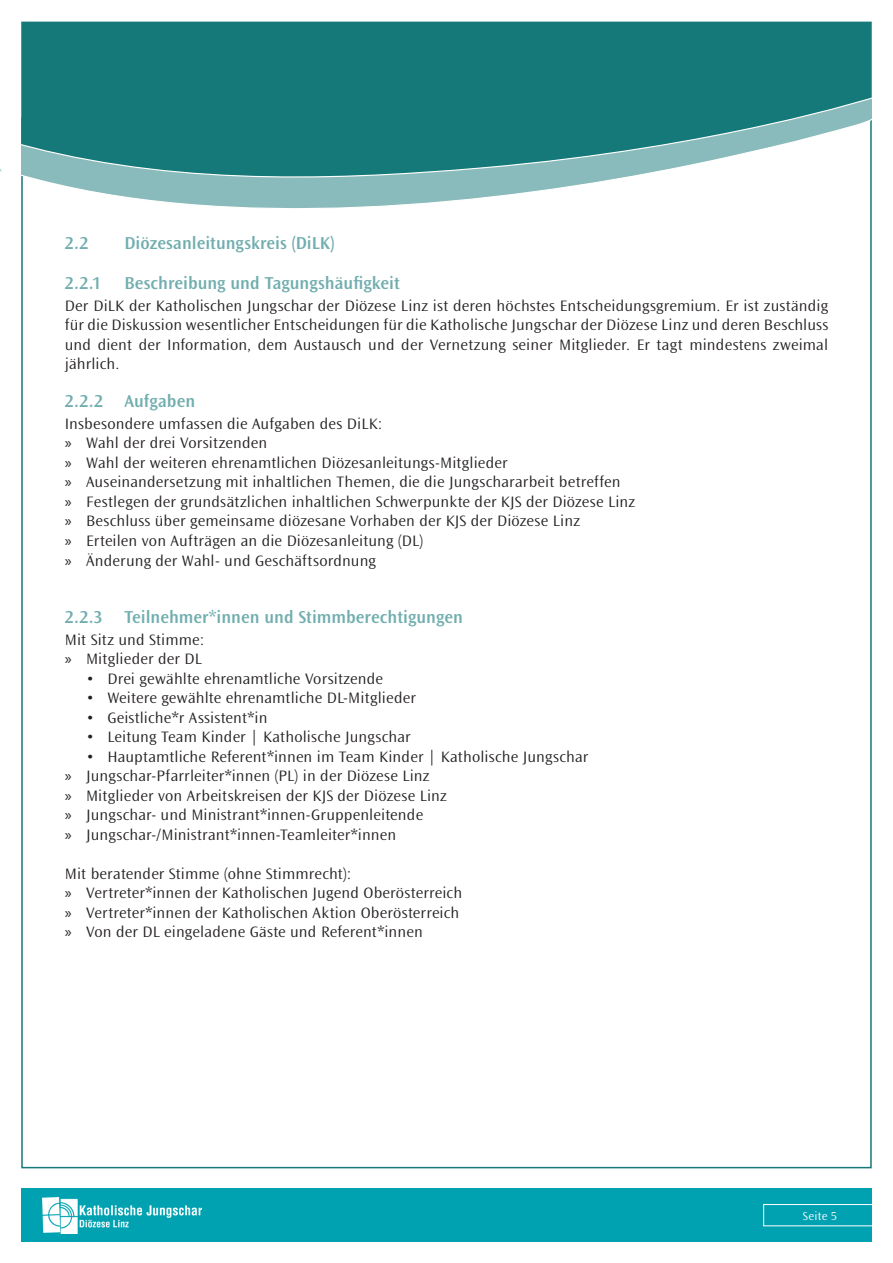
<style>
.page{position:relative;width:893px;height:1263px;background:#fff}
.page>*{position:absolute;margin:0;border:0;box-sizing:border-box;transform-origin:0 0}
.t1{font:600 18px "Ocean Sans Std";color:#72aeaf}
.Fließtext{font:300 15.75px/19.5px "Ocean Sans Std";letter-spacing:.005em;color:#231f20;text-align:justify;scale:1.05 1}
.t2{font:300 12px "Ocean Sans Std";letter-spacing:.02em;color:#fff;scale:1.05 1}
.s1{font-family:"Myriad Pro";font-weight:400}
</style>
<div class="page">
<div style="left:21px;top:117px;width:851px;height:1051px;background:#fff;border:2px solid #157879"></div>
<div style="left:21px;top:1188px;width:851px;height:54px;background:#00a2b2"></div>
<div style="left:763px;top:1204px;width:117px;height:22px;border:1px solid #fff"></div>
<div style="left:21px;top:22px;width:851px;height:29px;background:#157879"></div>
<svg style="left:21px;top:51px;width:851px;height:218px"></svg>
<img style="left:43px;top:1197px;width:158px;height:36px">
<p class="t1" style="left:65px;top:233px;width:25px">2.2</p>
<p class="t1" style="left:124px;top:233px;width:212px">Diözesanleitungskreis (DiLK)</p>
<p class="t1" style="left:65px;top:273px;width:38px">2.2.1</p>
<p class="t1" style="left:124px;top:273px;width:277px">Beschreibung und Tagungshäufigkeit</p>
<p class="Fließtext" style="left:65px;top:296px;width:728px">Der DiLK der Katholischen Jungschar der Diözese Linz ist deren höchstes Entscheidungsgremium. Er ist zuständig für die Diskussion wesentlicher Entscheidungen für die Katholische Jungschar der Diözese Linz und deren Beschluss und dient der Information, dem Austausch und der Vernetzung seiner Mitglieder. Er tagt mindestens zweimal jährlich.</p>
<p class="t1" style="left:65px;top:391px;width:132px">2.2.2 Aufgaben</p>
<p class="Fließtext" style="left:65px;top:414px;width:304px">Insbesondere umfassen die Aufgaben des DiLK:</p>
<p class="Fließtext" style="left:65px;top:434px;width:194px"><span class="s1">»</span> Wahl der drei Vorsitzenden</p>
<p class="Fließtext" style="left:65px;top:453px;width:423px"><span class="s1">»</span> Wahl der weiteren ehrenamtlichen Diözesanleitungs-Mitglieder</p>
<p class="Fließtext" style="left:65px;top:473px;width:531px"><span class="s1">»</span> Auseinandersetzung mit inhaltlichen Themen, die die Jungschararbeit betreffen</p>
<p class="Fließtext" style="left:65px;top:492px;width:545px"><span class="s1">»</span> Festlegen der grundsätzlichen inhaltlichen Schwerpunkte der KJS der Diözese Linz</p>
<p class="Fließtext" style="left:65px;top:512px;width:492px"><span class="s1">»</span> Beschluss über gemeinsame diözesane Vorhaben der KJS der Diözese Linz</p>
<p class="Fließtext" style="left:65px;top:531px;width:343px"><span class="s1">»</span> Erteilen von Aufträgen an die Diözesanleitung (DL)</p>
<p class="Fließtext" style="left:65px;top:551px;width:298px"><span class="s1">»</span> Änderung der Wahl- und Geschäftsordnung</p>
<p class="t1" style="left:65px;top:607px;width:400px">2.2.3 Teilnehmer*innen und Stimmberechtigungen</p>
<p class="Fließtext" style="left:65px;top:630px;width:134px">Mit Sitz und Stimme:</p>
<p class="Fließtext" style="left:65px;top:649px;width:132px"><span class="s1">»</span> Mitglieder der DL</p>
<p class="Fließtext" style="left:86px;top:669px;width:284px">• Drei gewählte ehrenamtliche Vorsitzende</p>
<p class="Fließtext" style="left:86px;top:688px;width:316px">• Weitere gewählte ehrenamtliche DL-Mitglieder</p>
<p class="Fließtext" style="left:86px;top:708px;width:174px">• Geistliche*r Assistent*in</p>
<p class="Fließtext" style="left:86px;top:727px;width:311px">• Leitung Team Kinder | Katholische Jungschar</p>
<p class="Fließtext" style="left:86px;top:747px;width:480px">• Hauptamtliche Referent*innen im Team Kinder | Katholische Jungschar</p>
<p class="Fließtext" style="left:65px;top:766px;width:349px"><span class="s1">»</span> Jungschar-Pfarrleiter*innen (PL) in der Diözese Linz</p>
<p class="Fließtext" style="left:65px;top:786px;width:365px"><span class="s1">»</span> Mitglieder von Arbeitskreisen der KJS der Diözese Linz</p>
<p class="Fließtext" style="left:65px;top:805px;width:343px"><span class="s1">»</span> Jungschar- und Ministrant*innen-Gruppenleitende</p>
<p class="Fließtext" style="left:65px;top:825px;width:317px"><span class="s1">»</span> Jungschar-/Ministrant*innen-Teamleiter*innen</p>
<p class="Fließtext" style="left:65px;top:864px;width:275px">Mit beratender Stimme (ohne Stimmrecht):</p>
<p class="Fließtext" style="left:65px;top:883px;width:380px"><span class="s1">»</span> Vertreter*innen der Katholischen Jugend Oberösterreich</p>
<p class="Fließtext" style="left:65px;top:903px;width:377px"><span class="s1">»</span> Vertreter*innen der Katholischen Aktion Oberösterreich</p>
<p class="Fließtext" style="left:65px;top:922px;width:342px"><span class="s1">»</span> Von der DL eingeladene Gäste und Referent*innen</p>
<p class="t2" style="left:803px;top:1209px;width:34px">Seite 5</p>
</div>
